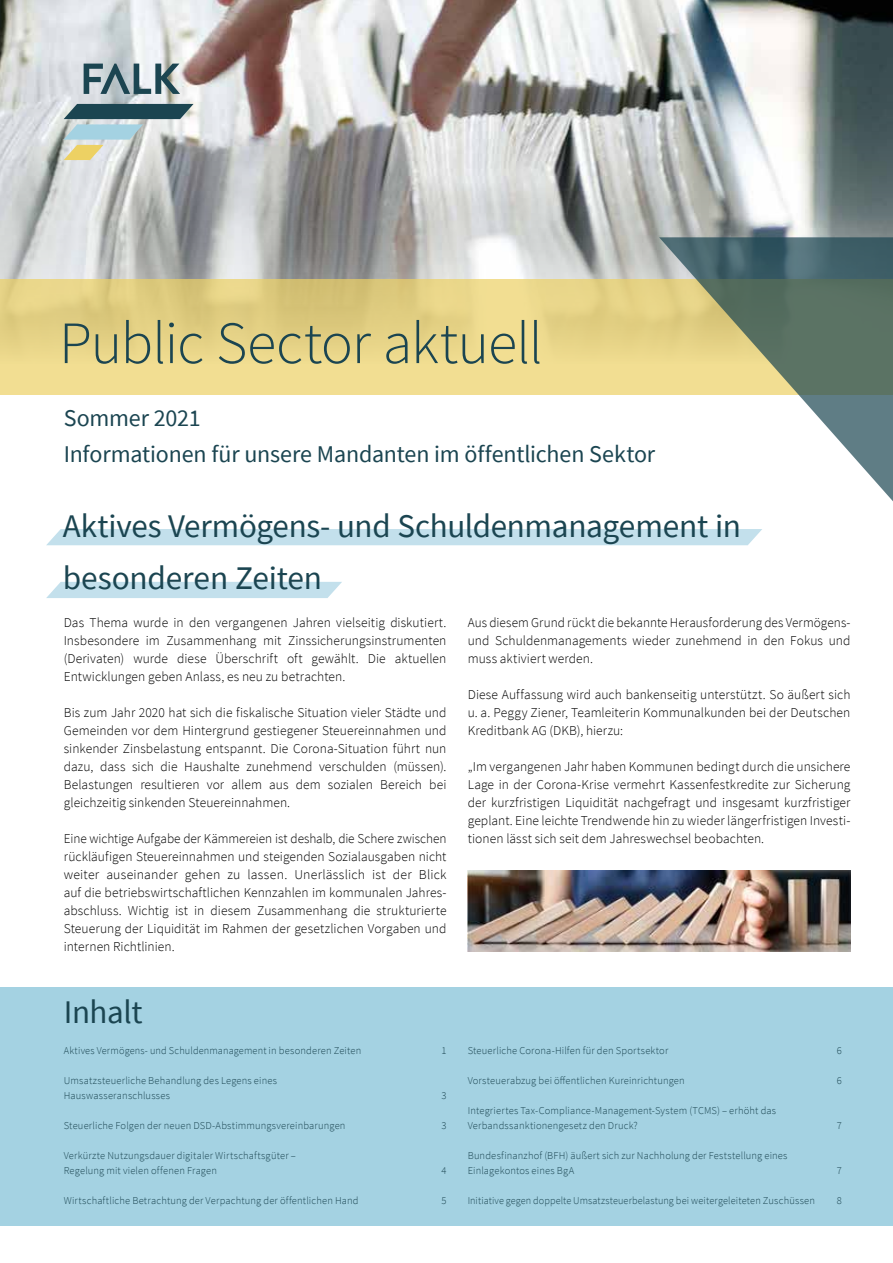
<style>
.page{position:relative;width:893px;height:1263px;background:#fff}
.page>*{position:absolute;margin:0;border:0;box-sizing:border-box;transform-origin:0 0}
.t1{font:300 60px "Source Sans Pro";letter-spacing:-.02em;color:#1b4551}
.t2{font:33px/52.5px "Source Sans Pro";letter-spacing:-.01em;color:#1b4551}
.t3{font:24px/36px "Source Sans Pro";letter-spacing:-.01em;color:#1b4551}
.t4{font:300 13.5px/18px "Source Sans Pro";letter-spacing:.005em;color:#000;text-align:justify}
.t5{font:300 10.5px/15px "Source Sans Pro";letter-spacing:.015em;color:#1b4551}
</style>
<div class="page">
<img style="left:0;top:0;width:893px;height:279px">
<svg style="left:64px;top:104px;width:130px;height:56px;background:#9fafae"></svg>
<svg style="left:84px;top:64px;width:96px;height:30px;background:#879ba2"></svg>
<svg style="left:0;top:279px;width:659px;height:116px;background:#e8d588"></svg>
<div style="left:0;top:987px;width:893px;height:239px;background:#a4d2e2"></div>
<svg style="left:659px;top:237px;width:234px;height:264px"></svg>
<div style="left:46px;top:582px;width:296px;height:16px;background:#c3e0ec"></div>
<div style="left:46px;top:529px;width:716px;height:16px;background:#c3e0ec"></div>
<img style="left:468px;top:870px;width:382px;height:81px">
<h1 class="t1" style="left:59px;top:306px;width:485px">Public Sector aktuell</h1>
<h3 class="t3" style="left:64px;top:399px;width:593px">Sommer 2021<br>Informationen für unsere Mandanten im öffentlichen Sektor</h3>
<h2 class="t2" style="left:63px;top:499px;width:680px">Aktives Vermögens- und Schuldenmanagement in besonderen Zeiten</h2>
<p class="t4" style="left:64px;top:614px;width:384px">Das Thema wurde in den vergangenen Jahren vielseitig diskutiert.<br>Insbesondere im Zusammenhang mit Zinssicherungsinstrumenten (Derivaten) wurde diese Überschrift oft gewählt. Die aktuellen Entwicklungen geben Anlass, es neu zu betrachten.</p>
<p class="t4" style="left:64px;top:704px;width:384px">Bis zum Jahr 2020 hat sich die fiskalische Situation vieler Städte und Gemeinden vor dem Hintergrund gestiegener Steuereinnahmen und sinkender Zinsbelastung entspannt. Die Corona-Situation führt nun dazu, dass sich die Haushalte zunehmend verschulden (müssen).<br>Belastungen resultieren vor allem aus dem sozialen Bereich bei gleichzeitig sinkenden Steuereinnahmen.</p>
<p class="t4" style="left:64px;top:830px;width:384px">Eine wichtige Aufgabe der Kämmereien ist deshalb, die Schere zwischen rückläufigen Steuereinnahmen und steigenden Sozialausgaben nicht weiter auseinander gehen zu lassen. Unerlässlich ist der Blick auf die betriebswirtschaftlichen Kennzahlen im kommunalen Jahres&shy;abschluss. Wichtig ist in diesem Zusammenhang die strukturierte Steuerung der Liquidität im Rahmen der gesetzlichen Vorgaben und internen Richtlinien.</p>
<p class="t4" style="left:468px;top:614px;width:384px">Aus diesem Grund rückt die bekannte Herausforderung des Vermögens&shy;und Schuldenmanagements wieder zunehmend in den Fokus und muss aktiviert werden.</p>
<p class="t4" style="left:468px;top:686px;width:384px">Diese Auffassung wird auch bankenseitig unterstützt. So äußert sich u. a. Peggy Ziener, Teamleiterin Kommunalkunden bei der Deutschen Kreditbank AG (DKB), hierzu:</p>
<p class="t4" style="left:468px;top:758px;width:384px">„Im vergangenen Jahr haben Kommunen bedingt durch die unsichere Lage in der Corona-Krise vermehrt Kassenfestkredite zur Sicherung der kurzfristigen Liquidität nachgefragt und insgesamt kurzfristiger geplant. Eine leichte Trendwende hin zu wieder längerfristigen Investi&shy;tionen lässt sich seit dem Jahreswechsel beobachten.</p>
<h2 class="t2" style="left:64px;top:986px;width:80px">Inhalt</h2>
<p class="t5" style="left:64px;top:1043px;width:299px">Aktives Vermögens- und Schuldenmanagement in besonderen Zeiten</p>
<p class="t5" style="left:441px;top:1043px;width:7px">1</p>
<p class="t5" style="left:64px;top:1073px;width:215px">Umsatzsteuerliche Behandlung des Legens eines<br>Hauswasseranschlusses</p>
<p class="t5" style="left:441px;top:1088px;width:7px">3</p>
<p class="t5" style="left:64px;top:1118px;width:283px">Steuerliche Folgen der neuen DSD-Abstimmungsvereinbarungen</p>
<p class="t5" style="left:441px;top:1118px;width:7px">3</p>
<p class="t5" style="left:64px;top:1148px;width:234px">Verkürzte Nutzungsdauer digitaler Wirtschaftsgüter –<br>Regelung mit vielen offenen Fragen</p>
<p class="t5" style="left:441px;top:1163px;width:7px">4</p>
<p class="t5" style="left:64px;top:1193px;width:296px">Wirtschaftliche Betrachtung der Verpachtung der öffentlichen Hand</p>
<p class="t5" style="left:441px;top:1193px;width:7px">5</p>
<p class="t5" style="left:468px;top:1043px;width:202px">Steuerliche Corona-Hilfen für den Sportsektor</p>
<p class="t5" style="left:837px;top:1043px;width:7px">6</p>
<p class="t5" style="left:468px;top:1073px;width:219px">Vorsteuerabzug bei öffentlichen Kureinrichtungen</p>
<p class="t5" style="left:837px;top:1073px;width:7px">6</p>
<p class="t5" style="left:468px;top:1103px;width:310px">Integriertes Tax-Compliance-Management-System (TCMS) – erhöht das<br>Verbandssanktionengesetz den Druck?</p>
<p class="t5" style="left:837px;top:1118px;width:7px">7</p>
<p class="t5" style="left:468px;top:1148px;width:321px">Bundesfinanzhof (BFH) äußert sich zur Nachholung der Feststellung eines<br>Einlagekontos eines BgA</p>
<p class="t5" style="left:837px;top:1163px;width:7px">7</p>
<p class="t5" style="left:468px;top:1193px;width:349px">Initiative gegen doppelte Umsatzsteuerbelastung bei weitergeleiteten Zuschüssen</p>
<p class="t5" style="left:837px;top:1193px;width:7px">8</p>
</div>
